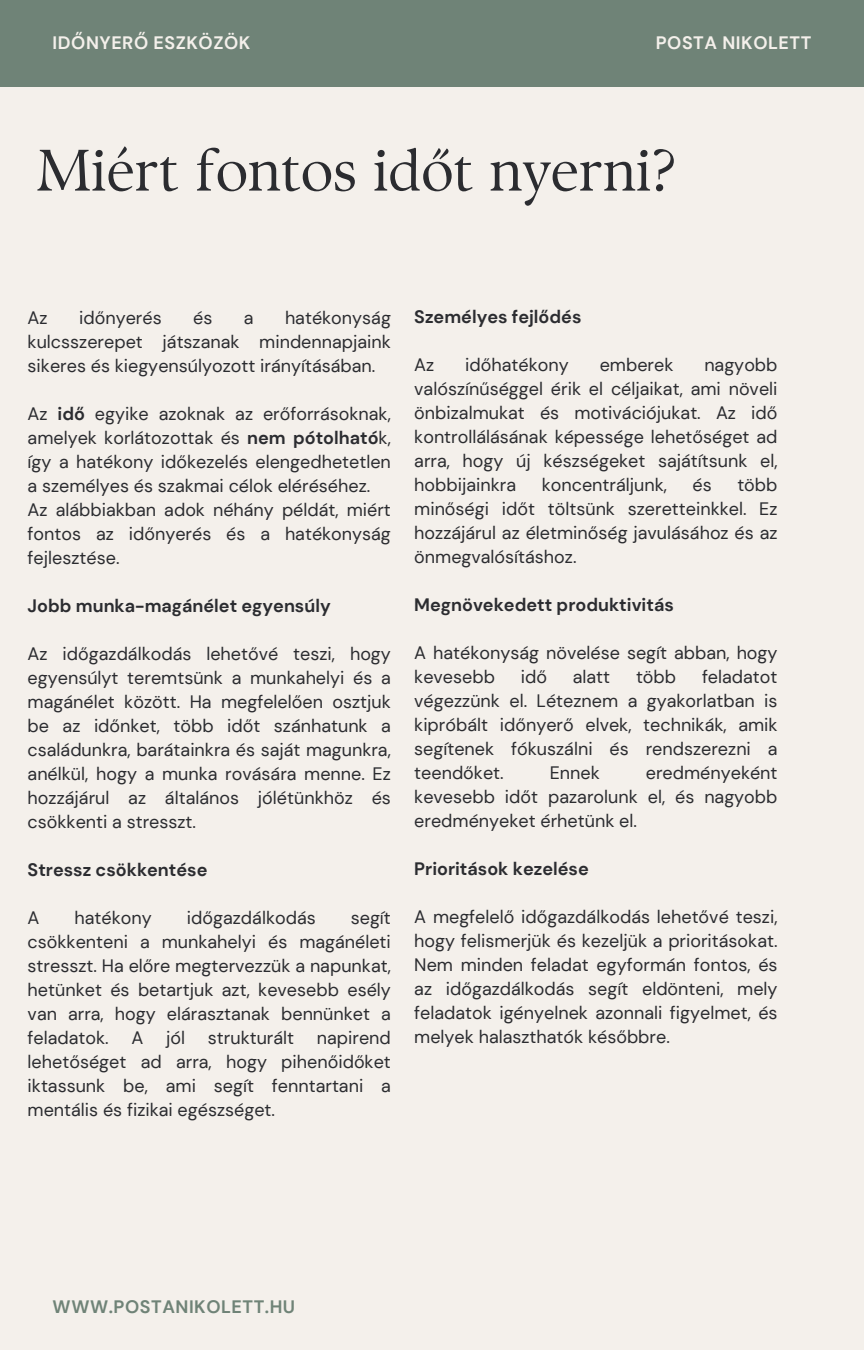
<style>
.page{position:relative;width:864px;height:1350px;background:#f4f0eb}
.page>*{position:absolute;margin:0;border:0;box-sizing:border-box;transform-origin:0 0}
.t1{font:58.5px "TY Serif D";color:#2b2c30}
.t2{font:18px/24.1px "DM Sans";color:#2b2c30;text-align:justify}
.t3{font:700 18px "DM Sans";color:#2b2c30}
.t4{font:700 18px "DM Sans";letter-spacing:.03em;color:#f4f0eb}
.t5{font:700 18px "DM Sans";letter-spacing:.03em;color:#6f8377}
.s1{font-weight:700}
</style>
<div class="page">
<div style="left:0;top:0;width:864px;height:86px;background:#6f8377"></div>
<h2 class="t4" style="left:53px;top:31px;width:199px">IDŐNYERŐ ESZKÖZÖK</h2>
<h2 class="t4" style="left:656px;top:31px;width:157px">POSTA NIKOLETT</h2>
<h1 class="t1" style="left:36px;top:135px;width:642px">Miért fontos időt nyerni?</h1>
<p class="t2" style="left:28px;top:306px;width:365px;text-indent:257px">hatékonyság kulcsszerepet játszanak mindennapjaink sikeres és kiegyensúlyozott irányításában.</p>
<p class="t2" style="left:28px;top:402px;width:365px">Az <span class="s1">idő</span> egyike azoknak az erőforrásoknak, amelyek korlátozottak és <span class="s1">nem pótolható</span>k, így a hatékony időkezelés elengedhetetlen a személyes és szakmai célok eléréséhez.</p>
<p class="t2" style="left:28px;top:498px;width:365px">Az alábbiakban adok néhány példát, miért fontos az időnyerés és a hatékonyság fejlesztése.</p>
<h3 class="t3" style="left:28px;top:594px;width:305px">Jobb munka-magánélet egyensúly</h3>
<p class="t2" style="left:28px;top:642px;width:365px">Az időgazdálkodás lehetővé teszi, hogy egyensúlyt teremtsünk a munkahelyi és a magánélet között. Ha megfelelően osztjuk be az időnket, több időt szánhatunk a családunkra, barátainkra és saját magunkra, anélkül, hogy a munka rovására menne. Ez hozzájárul az általános jólétünkhöz és csökkenti a stresszt.</p>
<h3 class="t3" style="left:28px;top:858px;width:181px">Stressz csökkentése</h3>
<p class="t2" style="left:28px;top:906px;width:13px">A</p>
<p class="t2" style="left:75px;top:906px;width:79px">hatékony</p>
<p class="t2" style="left:187px;top:906px;width:130px">időgazdálkodás</p>
<p class="t2" style="left:28px;top:306px;width:22px">Az</p>
<p class="t2" style="left:79px;top:306px;width:84px">időnyerés</p>
<p class="t2" style="left:193px;top:306px;width:21px">és</p>
<p class="t2" style="left:244px;top:306px;width:11px">a</p>
<p class="t2" style="left:28px;top:906px;width:365px;text-indent:323px">segít csökkenteni a munkahelyi és magánéleti stresszt. Ha előre megtervezzük a napunkat, hetünket és betartjuk azt, kevesebb esély van arra, hogy elárasztanak bennünket a feladatok.</p>
<p class="t2" style="left:132px;top:1026px;width:13px">A</p>
<p class="t2" style="left:166px;top:1026px;width:21px">jól</p>
<p class="t2" style="left:208px;top:1026px;width:88px">strukturált</p>
<p class="t2" style="left:28px;top:1026px;width:365px;text-indent:289px">napirend lehetőséget ad arra, hogy pihenőidőket iktassunk be, ami segít fenntartani a mentális és fizikai egészséget.</p>
<h3 class="t3" style="left:414px;top:305px;width:169px">Személyes fejlődés</h3>
<p class="t2" style="left:414px;top:353px;width:22px">Az</p>
<p class="t2" style="left:465px;top:353px;width:105px">időhatékony</p>
<p class="t2" style="left:600px;top:353px;width:75px">emberek</p>
<p class="t2" style="left:414px;top:353px;width:365px;text-indent:290px">nagyobb valószínűséggel érik el céljaikat, ami növeli önbizalmukat és motivációjukat. Az idő kontrollálásának képessége lehetőséget ad arra, hogy új készségeket sajátítsunk el, hobbijainkra</p>
<p class="t2" style="left:542px;top:473px;width:127px">koncentráljunk,</p>
<p class="t2" style="left:693px;top:473px;width:21px">és</p>
<p class="t2" style="left:414px;top:473px;width:365px;text-indent:323px">több minőségi időt töltsünk szeretteinkkel. Ez hozzájárul az életminőség javulásához és az önmegvalósításhoz.</p>
<h3 class="t3" style="left:414px;top:593px;width:261px">Megnövekedett produktivitás</h3>
<p class="t2" style="left:414px;top:641px;width:365px">A hatékonyság növelése segít abban, hogy kevesebb</p>
<p class="t2" style="left:414px;top:665px;width:365px;text-indent:288px">feladatot végezzünk el. Léteznem a gyakorlatban is kipróbált időnyerő elvek, technikák, amik segítenek fókuszálni és rendszerezni a teendőket.</p>
<p class="t2" style="left:521px;top:665px;width:28px">idő</p>
<p class="t2" style="left:573px;top:665px;width:39px">alatt</p>
<p class="t2" style="left:636px;top:665px;width:42px">több</p>
<p class="t2" style="left:414px;top:761px;width:365px;text-indent:232px">eredményeként kevesebb időt pazarolunk el, és nagyobb eredményeket érhetünk el.</p>
<h3 class="t3" style="left:414px;top:857px;width:176px">Prioritások kezelése</h3>
<p class="t2" style="left:414px;top:904px;width:365px">A megfelelő időgazdálkodás lehetővé teszi, hogy felismerjük és kezeljük a prioritásokat.<br>Nem minden feladat egyformán fontos, és az időgazdálkodás segít eldönteni, mely feladatok igényelnek azonnali figyelmet, és melyek halaszthatók későbbre.</p>
<p class="t2" style="left:550px;top:761px;width:52px">Ennek</p>
<h2 class="t5" style="left:53px;top:1295px;width:244px">WWW.POSTANIKOLETT.HU</h2>
</div>
